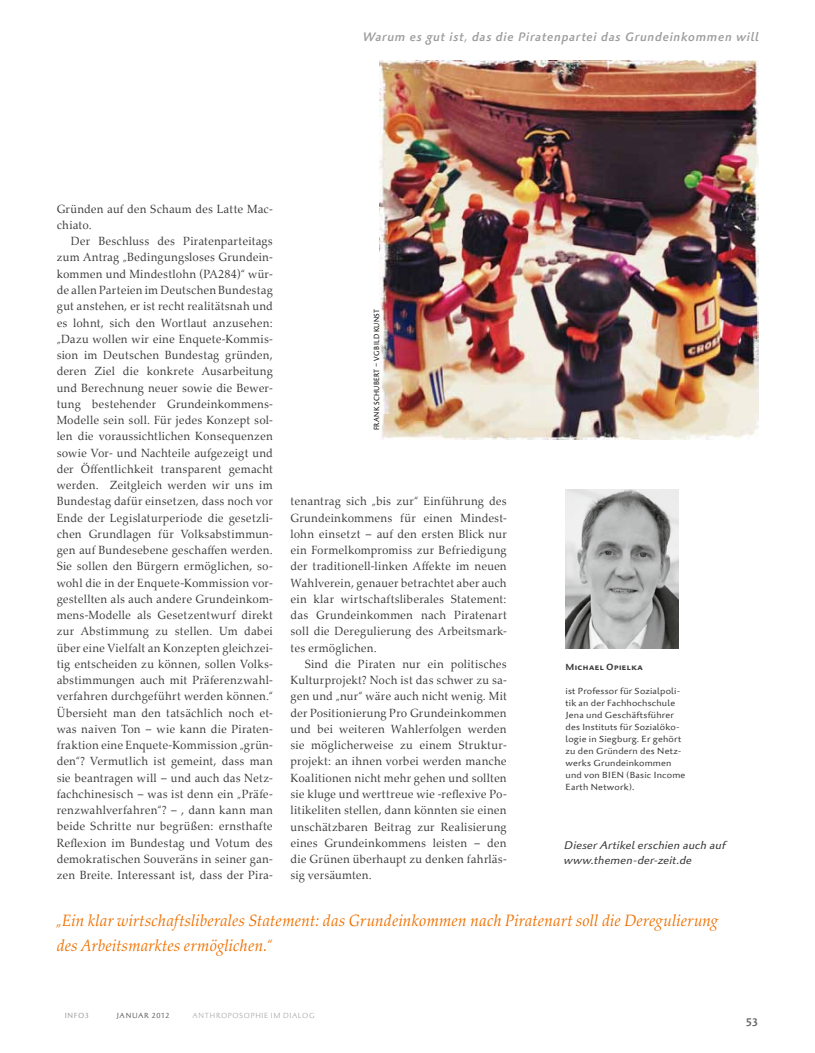
<style>
.page{position:relative;width:815px;height:1053px;background:#fff}
.page>*{position:absolute;margin:0;border:0;box-sizing:border-box;transform-origin:0 0}
.t1{font:italic 16.62px/25px "Palatino Nova";letter-spacing:.005em;color:#ee7100;scale:.95 1}
.t2{font:italic 500 12.5px "Palatino Sans Com";letter-spacing:.055em;color:#9c9d9d}
.t3{font:11.88px/16.2px "Palatino Nova";letter-spacing:.01em;color:#3b3b3a;text-align:justify;scale:.95 1}
.t4{font:italic 11.25px/15px "Palatino Sans Com";letter-spacing:.01em;color:#3b3b3a;scale:1.06 1}
.t5{font:500 11.25px "Palatino Sans Com";color:#636362}
.t6{font:9px/12px "Palatino Sans Com";letter-spacing:.02em;color:#3b3b3a;scale:1.06 1}
.t7{font:700 9px "Palatino Sans Com";letter-spacing:.04em;color:#3b3b3a;scale:1.06 1}
.t8{font:7.5px "Palatino Sans Com";letter-spacing:.045em;color:#000;scale:.9 1}
.t9{font:300 7.5px "Palatino Sans Com";letter-spacing:.085em;color:#9c9d9d}
.t10{font:7.5px "Palatino Sans Com";letter-spacing:.095em;color:#636362}
.t11{font:7.5px "Palatino Sans Com";letter-spacing:.095em;color:#9c9d9d}
</style>
<div class="page">
<img style="left:565px;top:489px;width:114px;height:159px">
<img style="left:380px;top:61px;width:378px;height:378px">
<p class="t2" style="left:362px;top:29px;width:398px">Warum es gut ist, das die Piratenpartei das Grundeinkommen will</p>
<p class="t3" style="left:57px;top:201px;width:229px">Gründen auf den Schaum des Latte Mac&shy;chiato.</p>
<p class="t3" style="left:57px;top:233px;width:229px;text-indent:14px">Der Beschluss des Piratenparteitags zum Antrag „Bedingungsloses Grundein&shy;kommen und Mindestlohn (PA284)“ wür&shy;de allen Parteien im Deutschen Bundestag gut anstehen, er ist recht realitätsnah und es lohnt, sich den Wortlaut anzusehen: „Dazu wollen wir eine Enquete-Kommis&shy;sion im Deutschen Bundestag gründen, deren Ziel die konkrete Ausarbeitung und Berechnung neuer sowie die Bewer&shy;tung bestehender Grundeinkommens-Modelle sein soll. Für jedes Konzept sol&shy;len die voraussichtlichen Konsequenzen sowie Vor- und Nachteile aufgezeigt und der Öffentlichkeit transparent gemacht werden. Zeitgleich werden wir uns im Bundestag dafür einsetzen, dass noch vor Ende der Legislaturperiode die gesetzli&shy;chen Grundlagen für Volksabstimmun&shy;gen auf Bundesebene geschaffen werden.<br>Sie sollen den Bürgern ermöglichen, so&shy;wohl die in der Enquete-Kommission vor&shy;gestellten als auch andere Grundeinkom&shy;mens-Modelle als Gesetzentwurf direkt zur Abstimmung zu stellen. Um dabei über eine Vielfalt an Konzepten gleichzei&shy;tig entscheiden zu können, sollen Volks&shy;abstimmungen auch mit Präferenzwahl&shy;verfahren durchgeführt werden können.“ Übersieht man den tatsächlich noch et&shy;was naiven Ton – wie kann die Piraten&shy;fraktion eine Enquete-Kommission „grün&shy;den“? Vermutlich ist gemeint, dass man sie beantragen will – und auch das Netz&shy;fachchinesisch – was ist denn ein „Präfe&shy;renzwahlverfahren“? – , dann kann man beide Schritte nur begrüßen: ernsthafte Reflexion im Bundestag und Votum des demokratischen Souveräns in seiner gan&shy;zen Breite. Interessant ist, dass der Pira-</p>
<p class="t8" style="left:372px;top:430px;width:137px;rotate:-90deg">Frank Sch ubert – VG Bi ld Kunst</p>
<p class="t3" style="left:291px;top:493px;width:229px">tenantrag sich „bis zur“ Einführung des Grundeinkommens für einen Mindest&shy;lohn einsetzt – auf den ersten Blick nur ein Formelkompromiss zur Befriedigung der traditionell-linken Affekte im neuen Wahlverein, genauer betrachtet aber auch ein klar wirtschaftsliberales Statement: das Grundeinkommen nach Piratenart soll die Deregulierung des Arbeitsmark&shy;tes ermöglichen.</p>
<p class="t3" style="left:291px;top:656px;width:229px;text-indent:14px">Sind die Piraten nur ein politisches Kulturprojekt? Noch ist das schwer zu sa&shy;gen und „nur“ wäre auch nicht wenig. Mit der Positionierung Pro Grundeinkommen und bei weiteren Wahlerfolgen werden sie möglicherweise zu einem Struktur&shy;projekt: an ihnen vorbei werden manche Koalitionen nicht mehr gehen und sollten sie kluge und werttreue wie -reflexive Po&shy;litikeliten stellen, dann könnten sie einen unschätzbaren Beitrag zur Realisierung eines Grundeinkommens leisten – den die Grünen überhaupt zu denken fahrläs&shy;sig versäumten.</p>
<h1 class="t1" style="left:57px;top:908px;width:698px">„Ein klar wirtschaftsliberales Statement: das Grundeinkommen nach Piratenart soll die Deregulierung des Arbeitsmarktes ermöglichen.“</h1>
<p class="t7" style="left:565px;top:661px;width:74px">Michael Opielka</p>
<p class="t6" style="left:565px;top:684px;width:115px">ist Professor für Sozialpoli&shy;tik an der Fachhochschule<br>Jena und Geschäftsführer des Instituts für Sozialöko&shy;logie in Siegburg. Er gehört zu den Gründern des N etz&shy;werks Grundeinkommen und von B IEN (Basic Income<br>Earth N etwork).</p>
<p class="t4" style="left:564px;top:837px;width:154px">Dieser Artikel erschien auch auf www.themen-der-zeit.de</p>
<p class="t11" style="left:65px;top:1010px;width:26px">info3</p>
<p class="t10" style="left:116px;top:1010px;width:55px">Januar 2012</p>
<p class="t9" style="left:193px;top:1010px;width:124px">ANTHROPOSOPHIE IM DIALOG</p>
<p class="t5" style="left:746px;top:1014px;width:14px">53</p>
</div>
